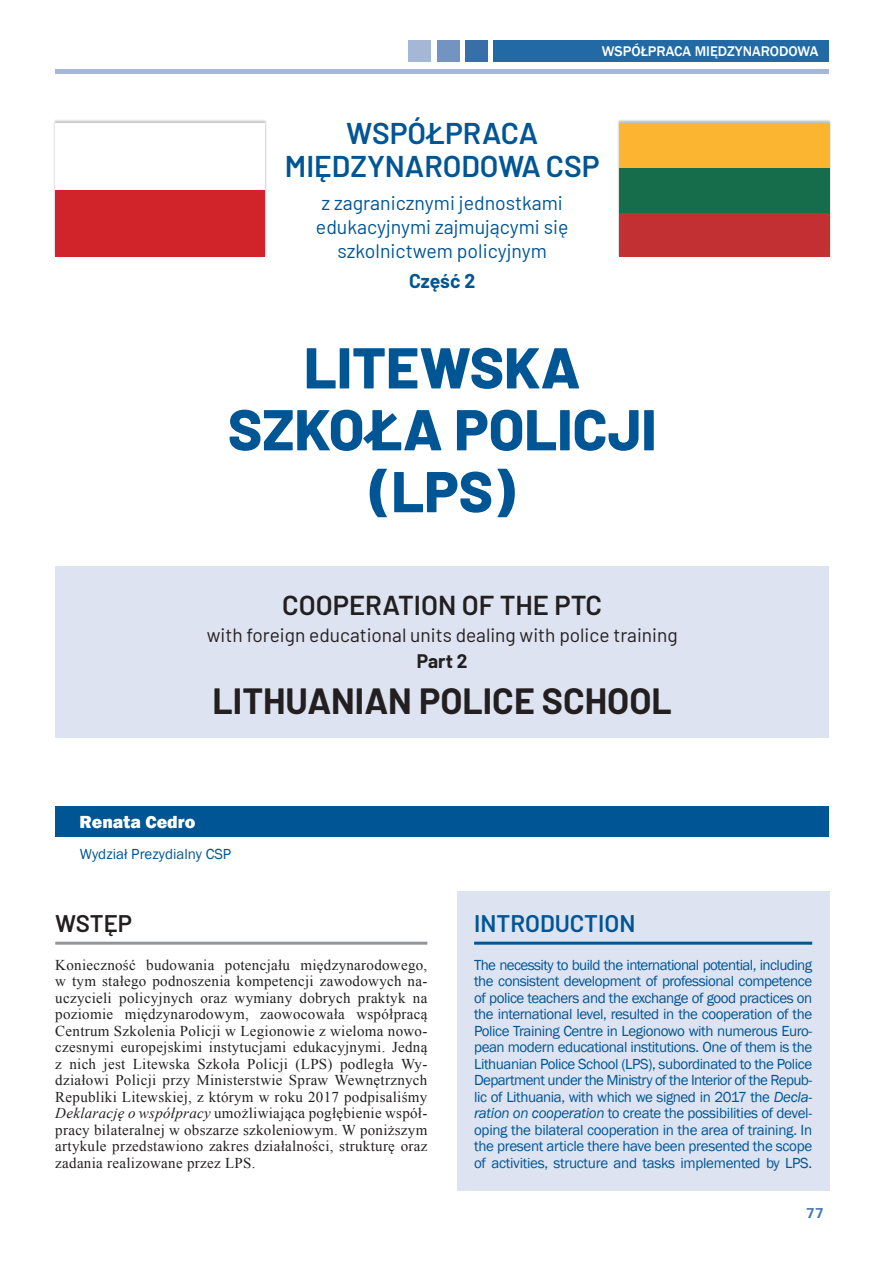
<style>
.page{position:relative;width:893px;height:1263px;background:#fff}
.page>*{position:absolute;margin:0;border:0;box-sizing:border-box;transform-origin:0 0}
.t1{font:800 57.45px/61.9px "Barlow";color:#005595;text-align:center}
.t2{font:700 35.7px "Barlow";color:#231f20}
.t3{font:600 30px/33px "Barlow";color:#005595}
.t4{font:600 27.3px "Barlow";color:#231f20}
.t5{font:600 24px "Barlow";color:#005595}
.t6{font:600 24px "Barlow";letter-spacing:-.005em;color:#231f20}
.t7{font:19.5px/24px "Barlow";color:#005595;text-align:center}
.t8{font:700 19.5px "Barlow";color:#005595}
.t9{font:19.05px "Barlow";color:#231f20}
.t10{font:700 19.05px "Barlow";color:#231f20}
.t11{font:800 18px "Franklin Gothic";color:#fff}
.t12{font:15px/16.5px "Franklin Gothic";letter-spacing:-.02em;color:#005595;text-align:justify}
.t13{font:15px/16.5px "Times New Roman";letter-spacing:.02em;color:#231f20;text-align:justify}
.t14{font:15px "Franklin Gothic";color:#005595}
.t15{font:500 14.4px "Franklin Gothic";color:#fff}
.t16{font:700 14.4px "Univers";color:#4476ae}
.s1{font-style:italic}
</style>
<div class="page">
<div style="left:493px;top:41px;width:336px;height:21px;background:#216aa5"></div>
<div style="left:465px;top:41px;width:23px;height:21px;background:#386fa9"></div>
<div style="left:437px;top:41px;width:22px;height:21px;background:#7393c1"></div>
<div style="left:408px;top:41px;width:23px;height:21px;background:#a4b7d7"></div>
<hr style="left:55px;top:70px;width:774px;height:4px;background:#a4b7d7">
<hr style="left:55px;top:942px;width:372px;height:3px;background:#939598">
<div style="left:457px;top:891px;width:372px;height:300px;background:#dde3f0"></div>
<hr style="left:474px;top:942px;width:338px;height:3px;background:#005595">
<div style="left:55px;top:807px;width:774px;height:30px;background:#005595"></div>
<div style="left:55px;top:567px;width:774px;height:171px;background:#dde3f0"></div>
<div style="left:53px;top:119px;width:214px;height:138px;background:#231f20;opacity:.25"></div>
<div style="left:55px;top:123px;width:210px;height:134px;background:#fff"></div>
<div style="left:55px;top:190px;width:210px;height:67px;background:#d1232a"></div>
<div style="left:617px;top:119px;width:214px;height:138px;background:#231f20;opacity:.28"></div>
<div style="left:619px;top:123px;width:210px;height:134px;background:#c23034"></div>
<div style="left:619px;top:123px;width:210px;height:90px;background:#156d4c"></div>
<div style="left:619px;top:123px;width:210px;height:45px;background:#fcb530"></div>
<p class="t15" style="left:602px;top:43px;width:218px">WSPÓŁPRACA MIĘDZYNARODOWA</p>
<h3 class="t3" style="left:285px;top:115px;width:297px;text-indent:61px">WSPÓŁPRACA<br>MIĘDZYNARODOWA CSP</h3>
<h3 class="t7" style="left:316px;top:190px;width:254px">z zagranicznymi jednostkami edukacyjnymi zajmującymi się szkolnictwem policyjnym</h3>
<h3 class="t8" style="left:409px;top:267px;width:68px">CZĘŚĆ 2</h3>
<h1 class="t1" style="left:228px;top:332px;width:430px">LITEWSKA<br>SZKOŁA POLICJI (LPS)</h1>
<h3 class="t4" style="left:282px;top:585px;width:321px">COOPERATION OF THE PTC</h3>
<p class="t9" style="left:207px;top:621px;width:472px">with foreign educational units dealing with police training</p>
<p class="t10" style="left:417px;top:647px;width:52px">PART 2</p>
<h2 class="t2" style="left:213px;top:675px;width:458px">LITHUANIAN POLICE SCHOOL</h2>
<p class="t11" style="left:80px;top:810px;width:117px">Renata Cedro</p>
<p class="t14" style="left:80px;top:845px;width:153px">Wydział Prezydialny CSP</p>
<h3 class="t6" style="left:55px;top:906px;width:78px">WSTĘP</h3>
<p class="t13" style="left:55px;top:956px;width:374px">Konieczność budowania potencjału międzynarodowego, w tym stałego podnoszenia kompetencji zawodowych na&shy;uczycieli policyjnych oraz wymiany dobrych praktyk na poziomie międzynarodowym, zaowocowała współpracą Centrum Szkolenia Policji w Legionowie z wieloma nowo&shy;czesnymi europejskimi instytucjami edukacyjnymi. Jedną z nich jest Litewska Szkoła Policji (LPS) podległa Wy&shy;działowi Policji przy Ministerstwie Spraw Wewnętrznych Republiki Litewskiej, z którym w roku 2017 podpisaliśmy <span class="s1">Deklarację o współpracy</span> umożliwiająca pogłębienie współ&shy;pracy bilateralnej w obszarze szkoleniowym. W poniższym artykule przedstawiono zakres działalności, strukturę oraz zadania realizowane przez LPS.</p>
<h3 class="t5" style="left:474px;top:906px;width:163px">INTRODUCTION</h3>
<p class="t12" style="left:474px;top:957px;width:340px">The necessity to build the international potential, including the consistent development of professional competence of police teachers and the exchange of good practices on the international level, resulted in the cooperation of the Police Training Centre in Legionowo with numerous Euro&shy;pean modern educational institutions. One of them is the Lithuanian Police School (LPS), subordinated to the Police Department under the Ministry of the Interior of the Repub&shy;lic of Lithuania, with which we signed in 2017 the <span class="s1">Decla&shy;ration on cooperation</span> to create the possibilities of devel&shy;oping the bilateral cooperation in the area of training. In the present article there have been presented the scope of activities, structure and tasks implemented by LPS.</p>
<p class="t16" style="left:806px;top:1204px;width:20px">77</p>
</div>
